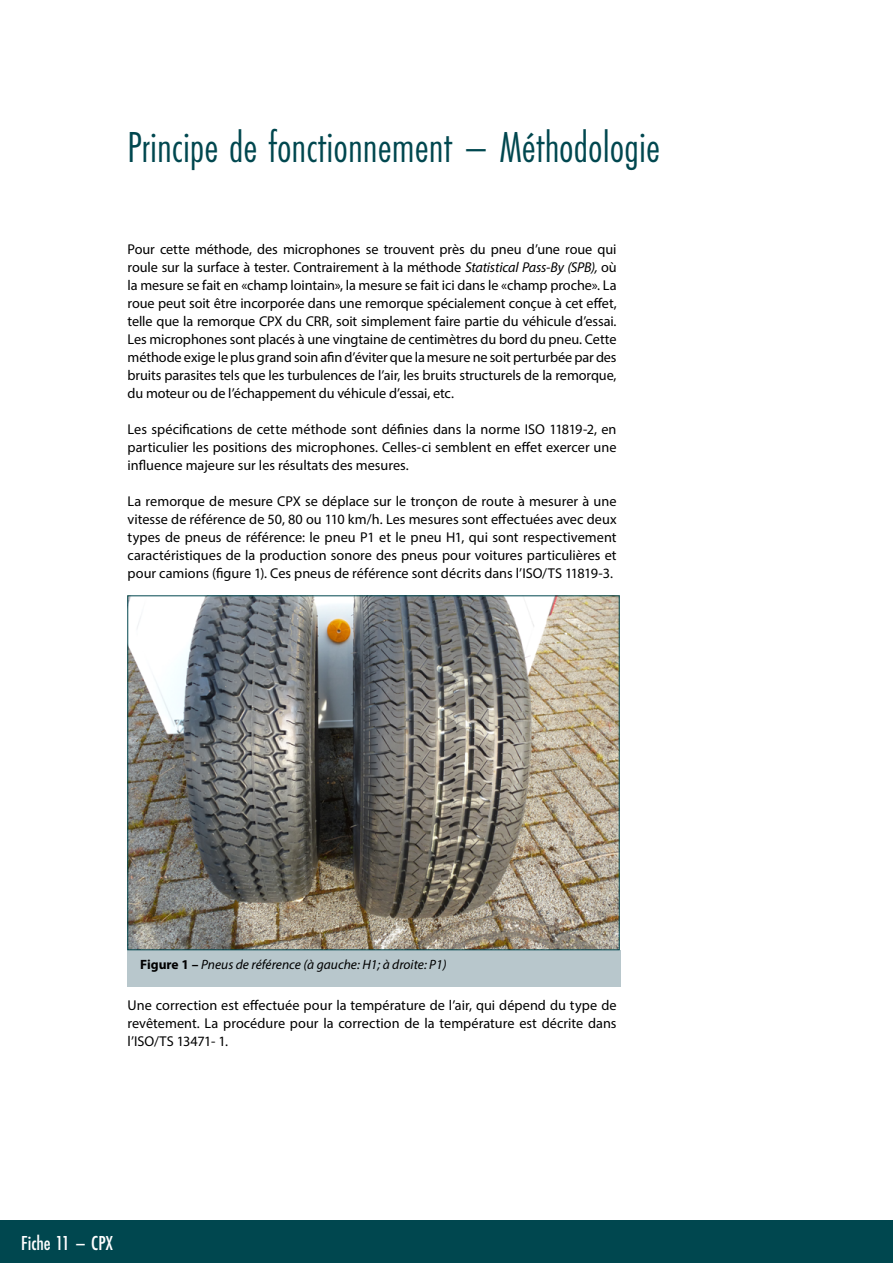
<style>
.page{position:relative;width:893px;height:1263px;background:#fff}
.page>*{position:absolute;margin:0;border:0;box-sizing:border-box;transform-origin:0 0}
.t1{font:45px "Futura PT Cond";color:#00474f}
.t2{font:500 21px "Futura PT Cond";color:#fff}
.t3{font:14.25px/18px "Myriad Pro";color:#000;text-align:justify}
.t4{font:italic 13.5px "Myriad Pro";color:#000}
.s1{font-style:italic}
.s2{font-weight:700;font-style:normal}
</style>
<div class="page">
<div style="left:0;top:1220px;width:893px;height:43px;background:#00474f"></div>
<div style="left:128px;top:950px;width:493px;height:36px;background:#b8c7cc"></div>
<img style="left:130px;top:598px;width:487px;height:350px">
<h1 class="t1" style="left:128px;top:121px;width:534px">Principe de fonctionnement – Méthodologie</h1>
<p class="t3" style="left:128px;top:240px;width:491px">Pour cette méthode, des microphones se trouvent près du pneu d’une roue qui roule sur la surface à tester. Contrairement à la méthode <span class="s1">Statistical Pass-By (SPB),</span> où la mesure se fait en «champ lointain», la mesure se fait ici dans le «champ proche». La roue peut soit être incorporée dans une remorque spécialement conçue à cet effet, telle que la remorque CPX du CRR, soit simplement faire partie du véhicule d’essai.<br>Les microphones sont placés à une vingtaine de centimètres du bord du pneu. Cette méthode exige le plus grand soin afin d’éviter que la mesure ne soit perturbée par des bruits parasites tels que les turbulences de l’air, les bruits structurels de la remorque, du moteur ou de l’échappement du véhicule d’essai, etc.</p>
<p class="t3" style="left:128px;top:420px;width:491px">Les spécifications de cette méthode sont définies dans la norme ISO 11819-2, en particulier les positions des microphones. Celles-ci semblent en effet exercer une influence majeure sur les résultats des mesures.</p>
<p class="t3" style="left:128px;top:492px;width:491px">La remorque de mesure CPX se déplace sur le tronçon de route à mesurer à une vitesse de référence de 50, 80 ou 110 km/h. Les mesures sont effectuées avec deux types de pneus de référence: le pneu P1 et le pneu H1, qui sont respectivement caractéristiques de la production sonore des pneus pour voitures particulières et pour camions (figure 1). Ces pneus de référence sont décrits dans l’ISO/TS 11819-3.</p>
<p class="t4" style="left:140px;top:956px;width:308px"><span class="s2">Figure 1 –</span> Pneus de référence (à gauche: H1; à droite: P1)</p>
<p class="t3" style="left:128px;top:996px;width:490px">Une correction est effectuée pour la température de l’air, qui dépend du type de revêtement. La procédure pour la correction de la température est décrite dans l’ISO/TS 13471- 1.</p>
<h2 class="t2" style="left:21px;top:1231px;width:93px">Fiche 11 – CPX</h2>
</div>
